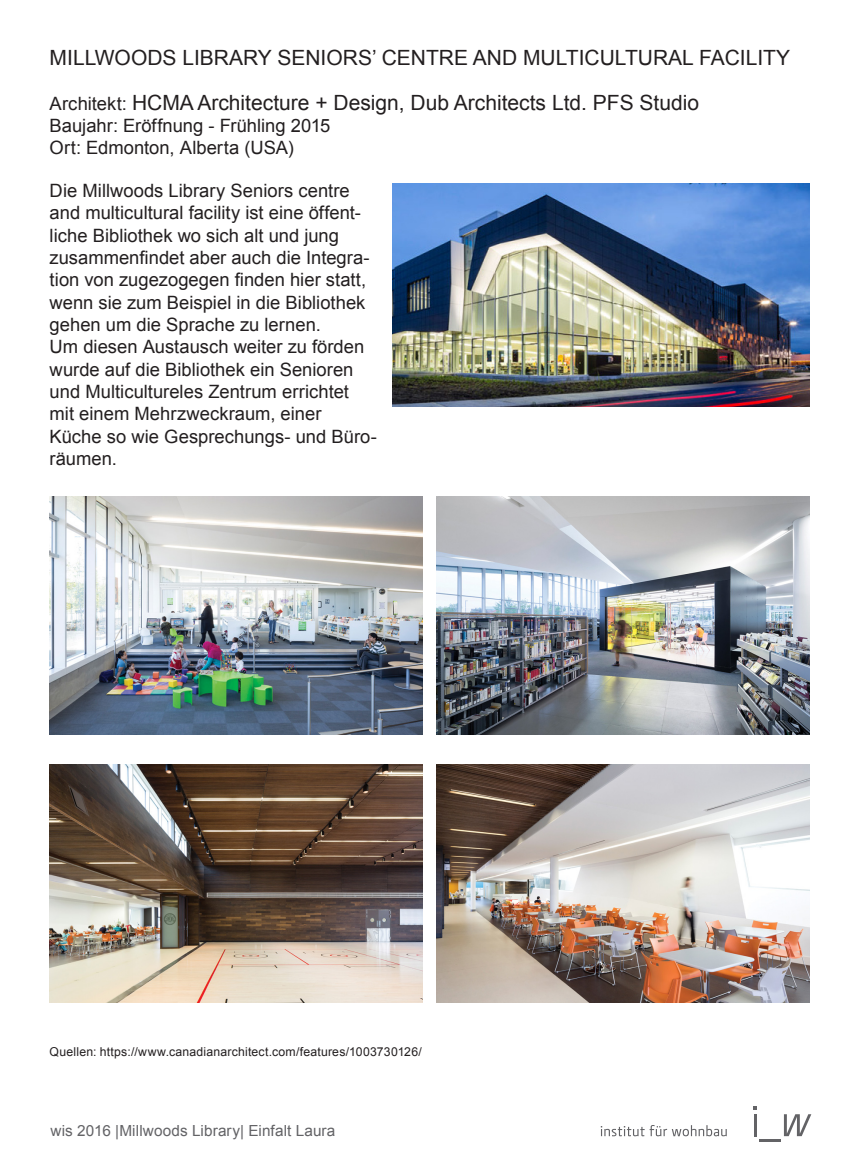
<style>
.page{position:relative;width:859px;height:1156px;background:#fff}
.page>*{position:absolute;margin:0;border:0;box-sizing:border-box;transform-origin:0 0}
.Fusszeile_8_75pt{font:21px "Arial";color:#231f20}
.Fusszeile_8_75pt-2{font:18.38px/22.4px "Arial";color:#231f20}
.Fusszeile_8_75pt-3{font:15.4px "Arial";letter-spacing:.005em;color:#636366}
.Fusszeile_8_75pt-4{font:12.25px "Arial";letter-spacing:.015em;color:#231f20}
.s1{font-size:18.38px}
</style>
<div class="page">
<svg style="left:600px;top:1125px;width:126px;height:11px"></svg>
<hr style="left:759px;top:1139px;width:21px;height:2px;background:#636366">
<svg style="left:783px;top:1114px;width:28px;height:22px"></svg>
<hr style="left:753px;top:1114px;width:3px;height:22px;background:#636366">
<img style="left:392px;top:184px;width:417px;height:223px">
<img style="left:437px;top:496px;width:372px;height:238px">
<img style="left:50px;top:496px;width:372px;height:238px">
<img style="left:50px;top:764px;width:372px;height:238px">
<img style="left:437px;top:764px;width:372px;height:238px">
<p class="Fusszeile_8_75pt" style="left:50px;top:44px;width:741px">MILLWOODS LIBRARY SENIORS’ CENTRE AND MULTICULTURAL FACILITY</p>
<p class="Fusszeile_8_75pt" style="left:50px;top:88px;width:650px"><span class="s1">Architekt:</span> HCMA Architecture + Design, Dub Architects Ltd. PFS Studio</p>
<p class="Fusszeile_8_75pt-2" style="left:50px;top:114px;width:282px">Baujahr: Eröffnung - Frühling 2015</p>
<p class="Fusszeile_8_75pt-2" style="left:50px;top:137px;width:245px">Ort: Edmonton, Alberta (USA)</p>
<p class="Fusszeile_8_75pt-2" style="left:50px;top:179px;width:321px">Die Millwoods Library Seniors centre and multicultural facility ist eine öffent&shy;liche Bibliothek wo sich alt und jung zusammenfindet aber auch die Integra&shy;tion von zugezogegen finden hier statt, wenn sie zum Beispiel in die Bibliothek gehen um die Sprache zu lernen.</p>
<p class="Fusszeile_8_75pt-2" style="left:50px;top:336px;width:329px">Um diesen Austausch weiter zu förden wurde auf die Bibliothek ein Senioren und Multicultureles Zentrum errichtet mit einem Mehrzweckraum, einer<br>Küche so wie Gesprechungs- und Büro&shy;räumen.</p>
<p class="Fusszeile_8_75pt-4" style="left:50px;top:1043px;width:373px">Quellen: https://www.canadianarchitect.com/features/1003730126/</p>
<p class="Fusszeile_8_75pt-3" style="left:50px;top:1120px;width:286px">wis 2016 |Millwoods Library| Einfalt Laura</p>
</div>
